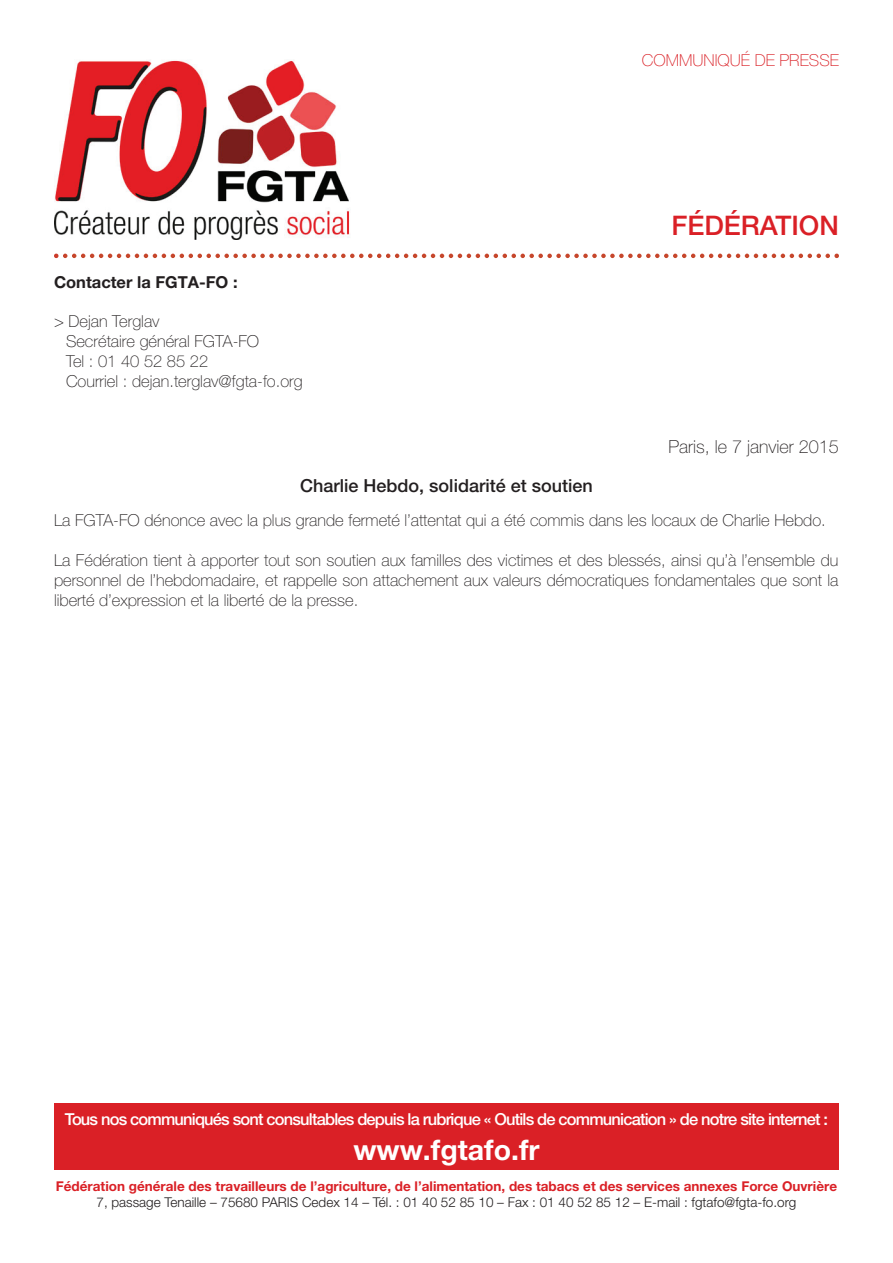
<style>
.page{position:relative;width:893px;height:1263px;background:#fff}
.page>*{position:absolute;margin:0;border:0;box-sizing:border-box;transform-origin:0 0}
.t1{font:700 28.5px "Helvetica Neue LT Pro";color:#fff}
.t2{font:500 27px "Helvetica Neue LT Pro";color:#da2026}
.t3{font:500 18px "Helvetica Neue LT Pro";color:#231f20}
.t4{font:100 18px "Helvetica Neue LT Pro";color:#231f20}
.t5{font:100 16.5px/19.8px "Helvetica Neue LT Pro";color:#231f20}
.t6{font:500 16.5px "Helvetica Neue LT Pro";letter-spacing:-.05em;color:#fff}
.t7{font:700 16.5px "Helvetica Neue LT Pro";color:#231f20}
.t8{font:100 16.5px "Helvetica Neue LT Pro";color:#da2026}
.t9{font:700 13.5px "Helvetica Neue LT Pro";color:#da2026}
.t10{font:300 13.5px "Helvetica Neue LT Pro";color:#231f20}
</style>
<div class="page">
<div style="left:54px;top:1103px;width:785px;height:66px;background:#da2026"></div>
<img style="left:54px;top:254px;width:785px;height:4px">
<img style="left:54px;top:60px;width:296px;height:180px">
<p class="t8" style="left:642px;top:50px;width:199px">COMMUNIQUÉ DE PRESSE</p>
<p class="t7" style="left:54px;top:272px;width:185px">Contacter la FGTA-FO :</p>
<p class="t5" style="left:66px;top:311px;width:238px;text-indent:-12px">&gt; Dejan Terglav<br>Secrétaire général FGTA-FO<br>Tel : 01 40 52 85 22<br>Courriel : dejan.terglav@fgta-fo.org</p>
<p class="t3" style="left:300px;top:474px;width:294px">Charlie Hebdo, solidarité et soutien</p>
<h2 class="t2" style="left:671px;top:209px;width:169px">FÉDÉRATION</h2>
<p class="t4" style="left:668px;top:436px;width:172px">Paris, le 7 janvier 2015</p>
<p class="t5" style="left:54px;top:510px;width:773px">La FGTA-FO dénonce avec la plus grande fermeté l’attentat qui a été commis dans les locaux de Charlie Hebdo.</p>
<p class="t5" style="left:54px;top:550px;width:786px;text-align:justify">La Fédération tient à apporter tout son soutien aux familles des victimes et des blessés, ainsi qu’à l’ensemble du personnel de l’hebdomadaire, et rappelle son attachement aux valeurs démocratiques fondamentales que sont la liberté d’expression et la liberté de la presse.</p>
<p class="t6" style="left:65px;top:1110px;width:765px">Tous nos communiqués sont consultables depuis la rubrique « Outils de communication » de notre site internet :</p>
<h1 class="t1" style="left:353px;top:1132px;width:188px">www.fgtafo.fr</h1>
<p class="t9" style="left:56px;top:1178px;width:783px">Fédération générale des travailleurs de l’agriculture, de l’alimentation, des tabacs et des services annexes Force Ouvrière</p>
<p class="t10" style="left:97px;top:1194px;width:701px">7, passage Tenaille – 75680 PARIS Cedex 14 – Tél. : 01 40 52 85 10 – Fax : 01 40 52 85 12 – E-mail : fgtafo@fgta-fo.org</p>
</div>
